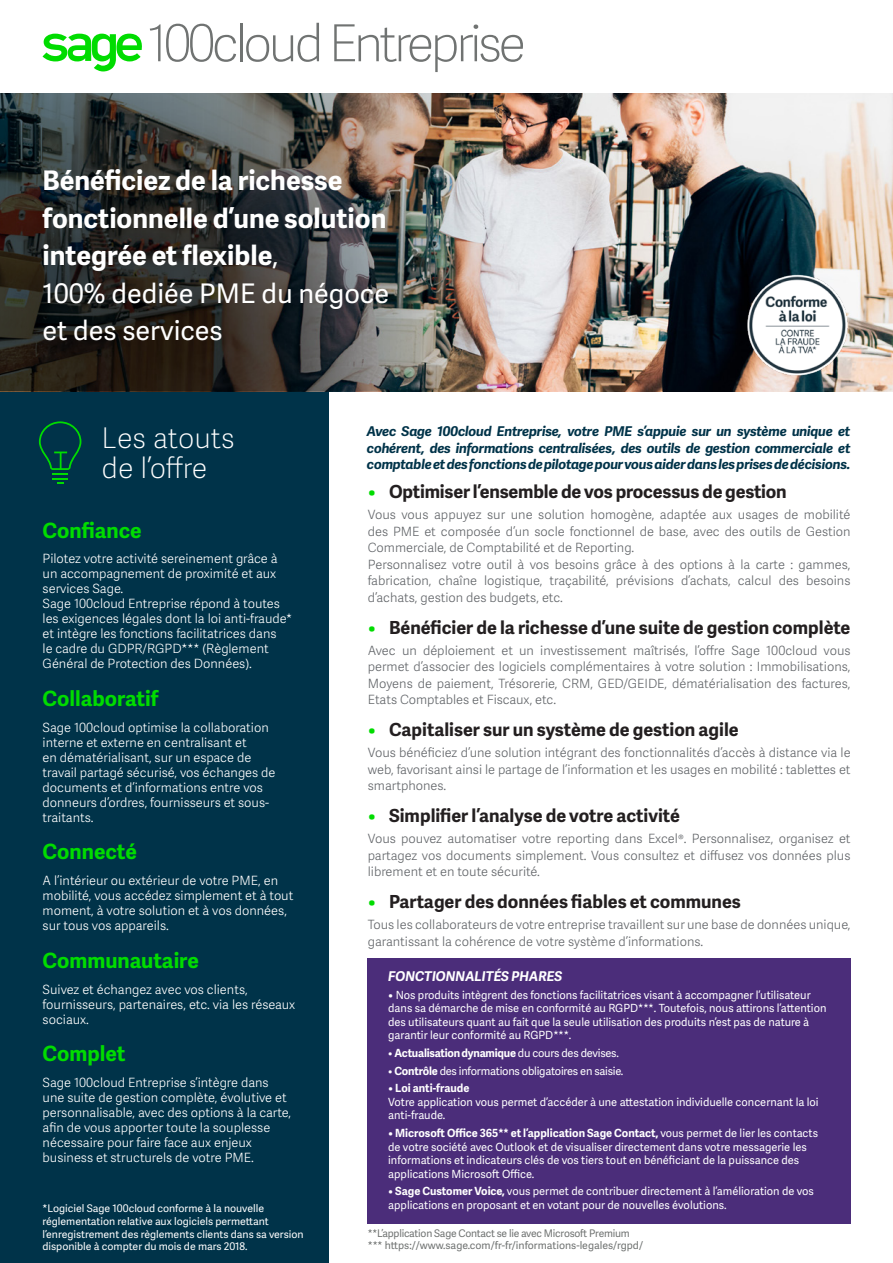
<style>
.page{position:relative;width:893px;height:1263px;background:#fff}
.page>*{position:absolute;margin:0;border:0;box-sizing:border-box;transform-origin:0 0}
.Ligne_titre__gauche{font:51px "Adelle Sans SAGE Th";letter-spacing:-.075em;color:#707372}
.Ligne_titre__gauche-2{font:28.5px "Adelle Sans SAGE Th";letter-spacing:-.005em;color:#fff}
.Titre_header_Mid_Cya{font:700 27px "Adelle Sans SAGE";color:#fff}
.Titre_header_Mid_Cya-2{font:27px "Adelle Sans SAGE";color:#fff}
.Petit_Titre_ital_non{font:700 21px "Adelle Sans SAGE";color:#00dc00}
.t1{font:700 18px "Adelle Sans SAGE";color:#231f20}
.Chapo_Mid_Cyan{font:italic 700 13.5px/16.5px "Adelle Sans SAGE";letter-spacing:-.02em;color:#003349;text-align:justify}
.Titre_encadré{font:italic 700 13.5px "Adelle Sans SAGE";color:#fff}
.Body_8_5pt{font:12.75px/16.5px "Adelle Sans SAGE Lt";color:#63666a;text-align:justify}
.Body_sidebar{font:12.75px/15px "Adelle Sans SAGE Lt";color:#fff}
.Titre_encadré-2{font:11.25px/13.5px "Adelle Sans SAGE";color:#fff}
.Titre_encadré-3{font:11.25px "Adelle Sans SAGE";letter-spacing:-.02em;color:#fff}
.Titre_encadré-4{font:700 11.25px "Adelle Sans SAGE";letter-spacing:-.02em;color:#fff}
.Titre_encadré-5{font:700 11.25px "Adelle Sans SAGE";color:#fff}
.Ligne_titre__gauche-3{font:10.5px/12.6px "Adelle Sans SAGE";color:#fff}
.Titre_encadré-6{font:10.5px "Adelle Sans SAGE";color:#707372}
.Titre_encadré-7{font:10.5px "Adelle Sans SAGE";letter-spacing:-.02em;color:#707372}
.s1{font-weight:400}
.s2{color:#00dc00}
.s3{font-weight:700}
</style>
<div class="page">
<div style="left:0;top:385px;width:329px;height:878px;background:#003349"></div>
<svg style="left:39px;top:421px;width:42px;height:63px"></svg>
<svg style="left:43px;top:34px;width:99px;height:38px"></svg>
<img style="left:0;top:94px;width:893px;height:297px">
<div style="left:367px;top:958px;width:483px;height:265px;background:#4b2d7a"></div>
<img style="left:744px;top:274px;width:106px;height:104px">
<p class="Ligne_titre__gauche" style="left:147px;top:7px;width:380px">100cloud Entreprise</p>
<p class="Titre_header_Mid_Cya" style="left:43px;top:161px;width:301px">Bénéficiez de la richesse</p>
<p class="Titre_header_Mid_Cya" style="left:43px;top:198px;width:345px">fonctionnelle d’une solution</p>
<p class="Titre_header_Mid_Cya" style="left:43px;top:236px;width:237px">integrée et flexible<span class="s1">,</span></p>
<p class="Titre_header_Mid_Cya-2" style="left:43px;top:274px;width:348px">100% dediée PME du négoce</p>
<p class="Titre_header_Mid_Cya-2" style="left:43px;top:311px;width:182px">et des services</p>
<p class="Ligne_titre__gauche-2" style="left:102px;top:418px;width:135px">Les atouts</p>
<p class="Ligne_titre__gauche-2" style="left:102px;top:448px;width:107px">de l’offre</p>
<p class="Petit_Titre_ital_non" style="left:43px;top:515px;width:101px">Confiance</p>
<p class="Body_sidebar" style="left:43px;top:551px;width:251px">Pilotez votre activité sereinement grâce à un accompagnement de proximité et aux services Sage.<br>Sage 100cloud Entreprise répond à toutes les exigences légales dont la loi anti-fraude* et intègre les fonctions facilitatrices dans<br>le cadre du GDPR/RGPD*** (Règlement Général de Protection des Données).</p>
<p class="Petit_Titre_ital_non" style="left:43px;top:683px;width:117px">Collaboratif</p>
<p class="Body_sidebar" style="left:43px;top:719px;width:234px">Sage 100cloud optimise la collaboration interne et externe en centralisant et<br>en dématérialisant, sur un espace de travail partagé sécurisé, vos échanges de documents et d’informations entre vos donneurs d’ordres, fournisseurs et sous&shy;traitants.</p>
<p class="Petit_Titre_ital_non" style="left:43px;top:836px;width:96px">Connecté</p>
<p class="Body_sidebar" style="left:43px;top:873px;width:252px">A l’intérieur ou extérieur de votre PME, en mobilité, vous accédez simplement et à tout moment, à votre solution et à vos données, sur tous vos appareils.</p>
<p class="Petit_Titre_ital_non" style="left:43px;top:945px;width:158px">Communautaire</p>
<p class="Body_sidebar" style="left:43px;top:981px;width:254px">Suivez et échangez avec vos clients, fournisseurs, partenaires, etc. via les réseaux sociaux.</p>
<p class="Petit_Titre_ital_non" style="left:43px;top:1038px;width:84px">Complet</p>
<p class="Body_sidebar" style="left:43px;top:1074px;width:250px">Sage 100cloud Entreprise s’intègre dans une suite de gestion complète, évolutive et personnalisable, avec des options à la carte, afin de vous apporter toute la souplesse nécessaire pour faire face aux enjeux business et structurels de votre PME.</p>
<p class="Ligne_titre__gauche-3" style="left:43px;top:1202px;width:263px">*Logiciel Sage 100cloud conforme à la nouvelle réglementation relative aux logiciels permettant l’enregistrement des règlements clients dans sa version disponible à compter du mois de mars 2018.</p>
<p class="Chapo_Mid_Cyan" style="left:367px;top:423px;width:485px">Avec Sage 100cloud Entreprise, votre PME s’appuie sur un système unique et cohérent, des informations centralisées, des outils de gestion commerciale et comptable et des fonctions de pilotage pour vous aider dans les prises de décisions.</p>
<p class="t1" style="left:368px;top:479px;width:420px"><span class="s2">•</span> Optimiser l’ensemble de vos processus de gestion</p>
<p class="Body_8_5pt" style="left:368px;top:506px;width:484px">Vous vous appuyez sur une solution homogène, adaptée aux usages de mobilité des PME et composée d’un socle fonctionnel de base, avec des outils de Gestion Commerciale, de Comptabilité et de Reporting.</p>
<p class="Body_8_5pt" style="left:368px;top:555px;width:484px">Personnalisez votre outil à vos besoins grâce à des options à la carte : gammes, fabrication, chaîne logistique, traçabilité, prévisions d’achats, calcul des besoins d’achats, gestion des budgets, etc.</p>
<p class="t1" style="left:368px;top:614px;width:484px"><span class="s2">•</span> Bénéficier de la richesse d’une suite de gestion complète</p>
<p class="Body_8_5pt" style="left:368px;top:641px;width:484px">Avec un déploiement et un investissement maîtrisés, l’offre Sage 100cloud vous permet d’associer des logiciels complémentaires à votre solution : Immobilisations, Moyens de paiement, Trésorerie, CRM, GED/GEIDE, dématérialisation des factures, Etats Comptables et Fiscaux, etc.</p>
<p class="t1" style="left:368px;top:717px;width:372px"><span class="s2">•</span> Capitaliser sur un système de gestion agile</p>
<p class="Body_8_5pt" style="left:368px;top:744px;width:484px">Vous bénéficiez d’une solution intégrant des fonctionnalités d’accès à distance via le web, favorisant ainsi le partage de l’information et les usages en mobilité : tablettes et smartphones.</p>
<p class="t1" style="left:368px;top:803px;width:314px"><span class="s2">•</span> Simplifier l’analyse de votre activité</p>
<p class="Body_8_5pt" style="left:368px;top:830px;width:484px">Vous pouvez automatiser votre reporting dans Excel®. Personnalisez, organisez et partagez vos documents simplement. Vous consultez et diffusez vos données plus librement et en toute sécurité.</p>
<p class="t1" style="left:368px;top:889px;width:374px"><span class="s2">•</span> Partager des données fiables et communes</p>
<p class="Body_8_5pt" style="left:368px;top:916px;width:484px">Tous les collaborateurs de votre entreprise travaillent sur une base de données unique, garantissant la cohérence de votre système d’informations.</p>
<p class="Titre_encadré" style="left:388px;top:966px;width:175px">FONCTIONNALITÉS PHARES</p>
<p class="Titre_encadré-2" style="left:388px;top:987px;width:440px"><span class="s3">•</span> Nos produits intègrent des fonctions facilitatrices visant à accompagner l’utilisateur dans sa démarche de mise en conformité au RGPD***. Toutefois, nous attirons l’attention des utilisateurs quant au fait que la seule utilisation des produits n’est pas de nature à garantir leur conformité au RGPD***.</p>
<p class="Titre_encadré-4" style="left:388px;top:1044px;width:232px"><span class="s1">•</span> Actualisation dynamique <span class="s1">du cours des devises.</span></p>
<p class="Titre_encadré-3" style="left:388px;top:1062px;width:237px">• <span class="s3">Contrôle</span> des informations obligatoires en saisie.</p>
<p class="Titre_encadré-5" style="left:388px;top:1080px;width:83px">• Loi anti-fraude</p>
<p class="Titre_encadré-2" style="left:388px;top:1095px;width:432px">Votre application vous permet d’accéder à une attestation individuelle concernant la loi</p>
<p class="Titre_encadré-2" style="left:388px;top:1108px;width:59px">anti-fraude.</p>
<p class="Titre_encadré-2" style="left:388px;top:1126px;width:431px"><span class="s3">• Microsoft Office 365** et l’application Sage Contact,</span> vous permet de lier les contacts de votre société avec Outlook et de visualiser directement dans votre messagerie les informations et indicateurs clés de vos tiers tout en bénéficiant de la puissance des applications Microsoft Office.</p>
<p class="Titre_encadré-2" style="left:388px;top:1184px;width:427px"><span class="s3">• Sage Customer Voice,</span> vous permet de contribuer directement à l’amélioration de vos applications en proposant et en votant pour de nouvelles évolutions.</p>
<p class="Titre_encadré-7" style="left:368px;top:1225px;width:264px">**L’application Sage Contact se lie avec Microsoft Premium</p>
<p class="Titre_encadré-6" style="left:368px;top:1238px;width:277px">*** https://www.sage.com/fr-fr/informations-legales/rgpd/</p>
</div>
